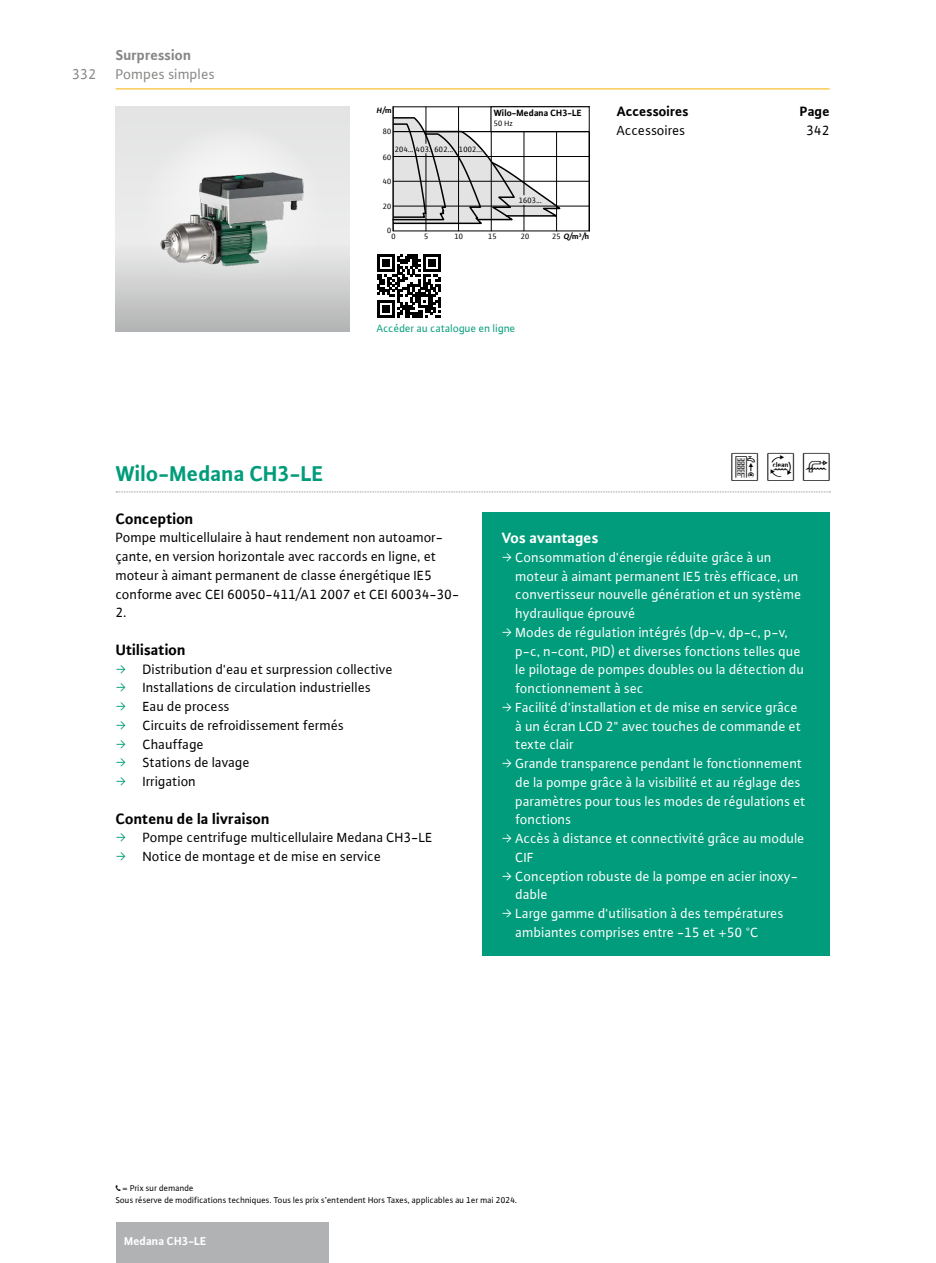
<style>
.page{position:relative;width:936px;height:1263px;background:#fff}
.page>*{position:absolute;margin:0;border:0;box-sizing:border-box;transform-origin:0 0}
.t1{font:42.75px "WILO Pict";color:#000}
.t2{font:700 22.5px "WILO Plus Global";color:#009c7a}
.t3{font:700 15.75px "WILO Plus Global";color:#000}
.t4{font:700 15.75px "WILO Plus Global";color:#fff}
.t5{font:15px "WILO Plus Global";color:#878786}
.t6{font:700 15px "WILO Plus Global";color:#878786}
.t7{font:14.25px "WILO Plus Global";color:#fff}
.t8{font:14.25px/18.8px "WILO Plus Global";color:#000}
.t9{font:700 14.25px "WILO Plus Global";color:#000}
.t10{font:700 12px "WILO Plus Global";color:#fff}
.t11{font:11.25px "WILO Plus Global";color:#009c7a}
.t12{font:700 9.6px "WILO Plus FM";color:#000}
.t13{font:9px/12.5px "WILO Plus Global";color:#000}
.t14{font:8.1px "WILO Plus FM";color:#000}
.t15{font:700 8.1px "WILO Plus FM";color:#000}
.s1{font-style:italic}
.s2{font-weight:400}
.s3{font-family:"WILO Pict";color:#009c7a}
.s4{font-family:"WILO Pict"}
</style>
<div class="page">
<hr style="left:116px;top:89px;width:713px;height:1px;background:#f9b000">
<div style="left:116px;top:1222px;width:212px;height:41px;background:#b1b2b3"></div>
<svg style="left:116px;top:491px;width:714px;height:1px"></svg>
<svg style="left:116px;top:106px;width:234px;height:226px;background:#d6d6d7"></svg>
<hr style="left:589px;top:107px;width:1px;height:124px;background:#020203">
<hr style="left:393px;top:206px;width:196px;height:1px;background:#020203">
<hr style="left:393px;top:181px;width:196px;height:1px;background:#020203">
<hr style="left:393px;top:156px;width:196px;height:1px;background:#020203">
<hr style="left:425px;top:107px;width:1px;height:36px;background:#020203">
<hr style="left:458px;top:107px;width:1px;height:124px;background:#020203">
<hr style="left:393px;top:107px;width:1px;height:124px;background:#020203">
<div style="left:490px;top:106px;width:99px;height:26px;border:1px solid #000"></div>
<hr style="left:393px;top:131px;width:196px;height:1px;background:#020203">
<svg style="left:392px;top:116px;width:172px;height:115px"></svg>
<svg style="left:139px;top:125px;width:187px;height:188px;background:#d7d8d8"></svg>
<img style="left:137px;top:146px;width:191px;height:146px">
<div style="left:482px;top:512px;width:347px;height:444px;background:#009c7b"></div>
<svg style="left:377px;top:254px;width:64px;height:64px"></svg>
<p class="t5" style="left:72px;top:65px;width:26px">332</p>
<p class="t6" style="left:116px;top:46px;width:77px">Surpression</p>
<p class="t5" style="left:116px;top:65px;width:101px">Pompes simples</p>
<p class="t15" style="left:377px;top:105px;width:16px"><span class="s1">H</span>/m</p>
<p class="t12" style="left:494px;top:106px;width:89px">Wilo-Medana CH3-LE</p>
<p class="t14" style="left:494px;top:118px;width:21px">50 Hz</p>
<p class="t14" style="left:383px;top:126px;width:10px">80</p>
<p class="t14" style="left:383px;top:152px;width:10px">60</p>
<p class="t14" style="left:383px;top:176px;width:10px">40</p>
<p class="t14" style="left:383px;top:201px;width:10px">20</p>
<p class="t14" style="left:387px;top:226px;width:6px">0</p>
<p class="t14" style="left:395px;top:144px;width:89px">204... 403.. 602... 1002...</p>
<p class="t14" style="left:518px;top:195px;width:25px">1603...</p>
<p class="t14" style="left:391px;top:231px;width:6px">0</p>
<p class="t14" style="left:424px;top:231px;width:6px">5</p>
<p class="t14" style="left:454px;top:231px;width:10px">10</p>
<p class="t14" style="left:488px;top:231px;width:10px">15</p>
<p class="t14" style="left:521px;top:231px;width:10px">20</p>
<p class="t15" style="left:552px;top:230px;width:38px"><span class="s2">25</span> <span class="s1">Q</span>/m³/h</p>
<p class="t9" style="left:617px;top:103px;width:73px">Accessoires</p>
<p class="t9" style="left:799px;top:103px;width:31px">Page</p>
<p class="t8" style="left:617px;top:121px;width:70px">Accessoires</p>
<p class="t8" style="left:806px;top:121px;width:25px">342</p>
<p class="t11" style="left:377px;top:321px;width:140px">Accéder au catalogue en ligne</p>
<h2 class="t2" style="left:116px;top:460px;width:209px">Wilo-Medana CH3-LE</h2>
<h1 class="t1" style="left:731px;top:450px;width:100px">¾ µ º</h1>
<p class="t3" style="left:116px;top:509px;width:79px">Conception</p>
<p class="t8" style="left:116px;top:528px;width:345px">Pompe multicellulaire à haut rendement non autoamor&shy;çante, en version horizontale avec raccords en ligne, et moteur à aimant permanent de classe énergétique IE5 conforme avec CEI 60050-411/A1 2007 et CEI 60034-30- 2.</p>
<p class="t3" style="left:116px;top:640px;width:71px">Utilisation</p>
<p class="t8" style="left:116px;top:659px;width:279px"><span class="s3">ƒ</span> Distribution d'eau et surpression collective <span class="s3">ƒ</span> Installations de circulation industrielles<br><span class="s3">ƒ</span> Eau de process<br><span class="s3">ƒ</span> Circuits de refroidissement fermés<br><span class="s3">ƒ</span> Chauffage<br><span class="s3">ƒ</span> Stations de lavage<br><span class="s3">ƒ</span> Irrigation</p>
<p class="t3" style="left:116px;top:809px;width:155px">Contenu de la livraison</p>
<p class="t8" style="left:116px;top:828px;width:318px"><span class="s3">ƒ</span> Pompe centrifuge multicellulaire Medana CH3-LE <span class="s3">ƒ</span> Notice de montage et de mise en service</p>
<p class="t4" style="left:502px;top:528px;width:98px">Vos avantages</p>
<p class="t7" style="left:502px;top:549px;width:271px"><span class="s4">ƒ</span> Consommation d'énergie réduite grâce à un</p>
<p class="t7" style="left:515px;top:567px;width:285px">moteur à aimant permanent IE5 très efficace, un</p>
<p class="t7" style="left:515px;top:586px;width:287px">convertisseur nouvelle génération et un système</p>
<p class="t7" style="left:515px;top:605px;width:121px">hydraulique éprouvé</p>
<p class="t7" style="left:502px;top:624px;width:288px"><span class="s4">ƒ</span> Modes de régulation intégrés (dp-v, dp-c, p-v,</p>
<p class="t7" style="left:515px;top:642px;width:286px">p-c, n-cont, PID) et diverses fonctions telles que</p>
<p class="t7" style="left:515px;top:661px;width:290px">le pilotage de pompes doubles ou la détection du</p>
<p class="t7" style="left:515px;top:680px;width:130px">fonctionnement à sec</p>
<p class="t7" style="left:502px;top:699px;width:297px"><span class="s4">ƒ</span> Facilité d'installation et de mise en service grâce</p>
<p class="t7" style="left:515px;top:717px;width:287px">à un écran LCD 2" avec touches de commande et</p>
<p class="t7" style="left:515px;top:736px;width:60px">texte clair</p>
<p class="t7" style="left:502px;top:755px;width:302px"><span class="s4">ƒ</span> Grande transparence pendant le fonctionnement</p>
<p class="t7" style="left:515px;top:774px;width:287px">de la pompe grâce à la visibilité et au réglage des</p>
<p class="t7" style="left:515px;top:792px;width:291px">paramètres pour tous les modes de régulations et</p>
<p class="t7" style="left:515px;top:811px;width:57px">fonctions</p>
<p class="t7" style="left:502px;top:830px;width:304px"><span class="s4">ƒ</span> Accès à distance et connectivité grâce au module</p>
<p class="t7" style="left:515px;top:849px;width:20px">CIF</p>
<p class="t7" style="left:502px;top:867px;width:298px"><span class="s4">ƒ</span> Conception robuste de la pompe en acier inoxy-</p>
<p class="t7" style="left:515px;top:886px;width:34px">dable</p>
<p class="t7" style="left:502px;top:905px;width:283px"><span class="s4">ƒ</span> Large gamme d'utilisation à des températures</p>
<p class="t7" style="left:515px;top:924px;width:244px">ambiantes comprises entre -15 et +50 °C</p>
<p class="t13" style="left:116px;top:1181px;width:403px"><span class="s4">Í</span> = Prix sur demande<br>Sous réserve de modifications techniques. Tous les prix s’entendent Hors Taxes, applicables au 1er mai 2024.</p>
<p class="t10" style="left:124px;top:1234px;width:84px">Medana CH3-LE</p>
</div>
